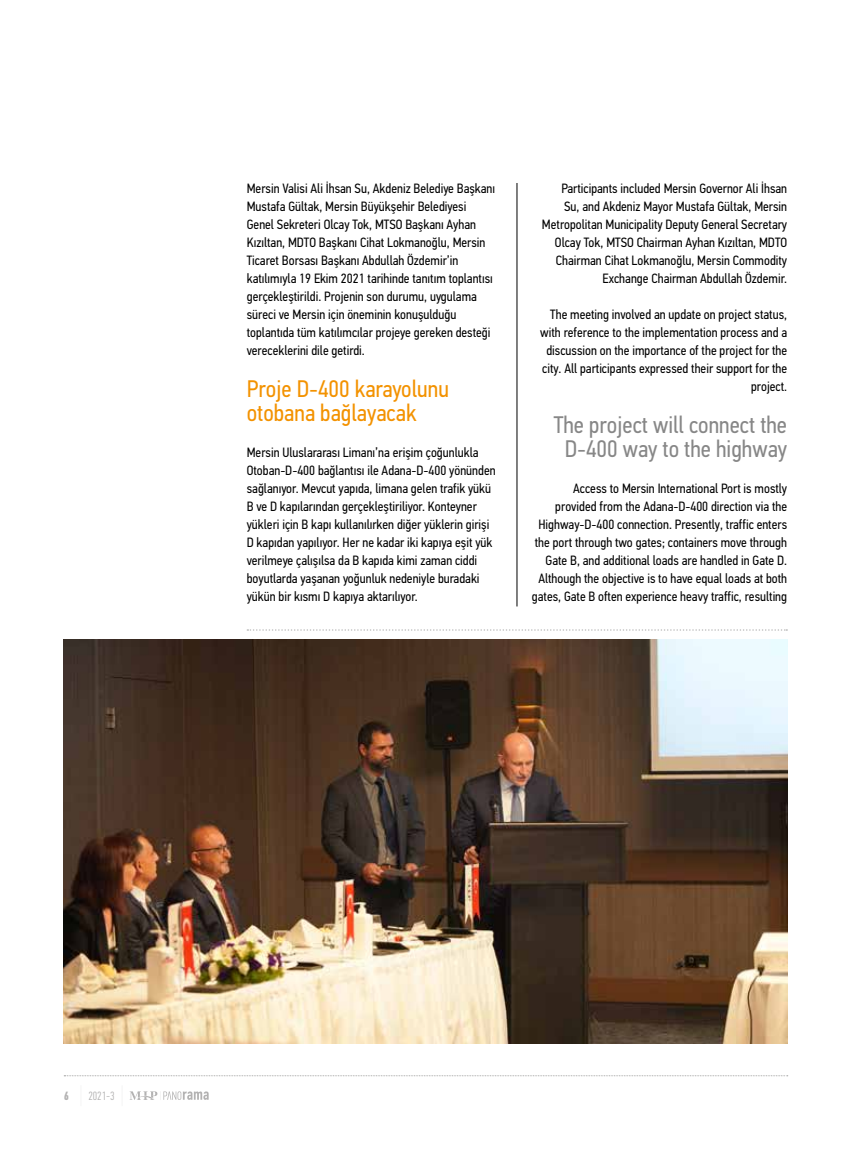
<style>
.page{position:relative;width:851px;height:1149px;background:#fff}
.page>*{position:absolute;margin:0;border:0;box-sizing:border-box;transform-origin:0 0}
.t1{font:24px/24px "PFDIN Text Cond Pro";color:#878787;text-align:center}
.t2{font:24px/24px "PFDIN Text Cond Pro";color:#f39200}
.t3{font:13.5px/18px "PFDIN Text Cond Pro";color:#000;text-align:right}
.t4{font:300 12px "PFDIN Text Comp Pro";color:#b3b2b2}
.t5{font:700 12px "PFDIN Text Comp Pro";color:#b3b2b2}
</style>
<div class="page">
<svg style="left:129px;top:1091px;width:80px;height:8px"></svg>
<svg style="left:64px;top:1075px;width:723px;height:1px"></svg>
<svg style="left:247px;top:629px;width:540px;height:1px"></svg>
<hr style="left:516px;top:183px;width:1px;height:423px;background:#000">
<img style="left:64px;top:639px;width:723px;height:404px">
<p class="t3" style="left:247px;top:179px;width:250px;text-align:left">Mersin Valisi Ali İhsan Su, Akdeniz Belediye Başkanı Mustafa Gültak, Mersin Büyükşehir Belediyesi Genel Sekreteri Olcay Tok, MTSO Başkanı Ayhan Kızıltan, MDTO Başkanı Cihat Lokmanoğlu, Mersin Ticaret Borsası Başkanı Abdullah Özdemir’in katılımıyla 19 Ekim 2021 tarihinde tanıtım toplantısı gerçekleştirildi. Projenin son durumu, uygulama süreci ve Mersin için öneminin konuşulduğu toplantıda tüm katılımcılar projeye gereken desteği vereceklerini dile getirdi.</p>
<h1 class="t2" style="left:247px;top:377px;width:204px">Proje D-400 karayolunu otobana bağlayacak</h1>
<p class="t3" style="left:247px;top:443px;width:250px;text-align:left">Mersin Uluslararası Limanı’na erişim çoğunlukla Otoban-D-400 bağlantısı ile Adana-D-400 yönünden sağlanıyor. Mevcut yapıda, limana gelen trafik yükü B ve D kapılarından gerçekleştiriliyor. Konteyner yükleri için B kapı kullanılırken diğer yüklerin girişi D kapıdan yapılıyor. Her ne kadar iki kapıya eşit yük verilmeye çalışılsa da B kapıda kimi zaman ciddi boyutlarda yaşanan yoğunluk nedeniyle buradaki yükün bir kısmı D kapıya aktarılıyor.</p>
<p class="t3" style="left:542px;top:179px;width:247px">Participants included Mersin Governor Ali İhsan<br>Su, and Akdeniz Mayor Mustafa Gültak, Mersin Metropolitan Municipality Deputy General Secretary Olcay Tok, MTSO Chairman Ayhan Kızıltan, MDTO Chairman Cihat Lokmanoğlu, Mersin Commodity Exchange Chairman Abdullah Özdemir.</p>
<p class="t3" style="left:540px;top:305px;width:248px">The meeting involved an update on project status, with reference to the implementation process and a discussion on the importance of the project for the city. All participants expressed their support for the project.</p>
<h1 class="t1" style="left:553px;top:413px;width:235px">The project will connect the<br>D-400 way to the highway</h1>
<p class="t3" style="left:531px;top:479px;width:257px">Access to Mersin International Port is mostly provided from the Adana-D-400 direction via the Highway-D-400 connection. Presently, traffic enters the port through two gates; containers move through Gate B, and additional loads are handled in Gate D.<br>Although the objective is to have equal loads at both gates, Gate B often experience heavy traffic, resulting</p>
<p class="t5" style="left:64px;top:1087px;width:7px">6</p>
<p class="t4" style="left:88px;top:1088px;width:28px">2021-3</p>
</div>
